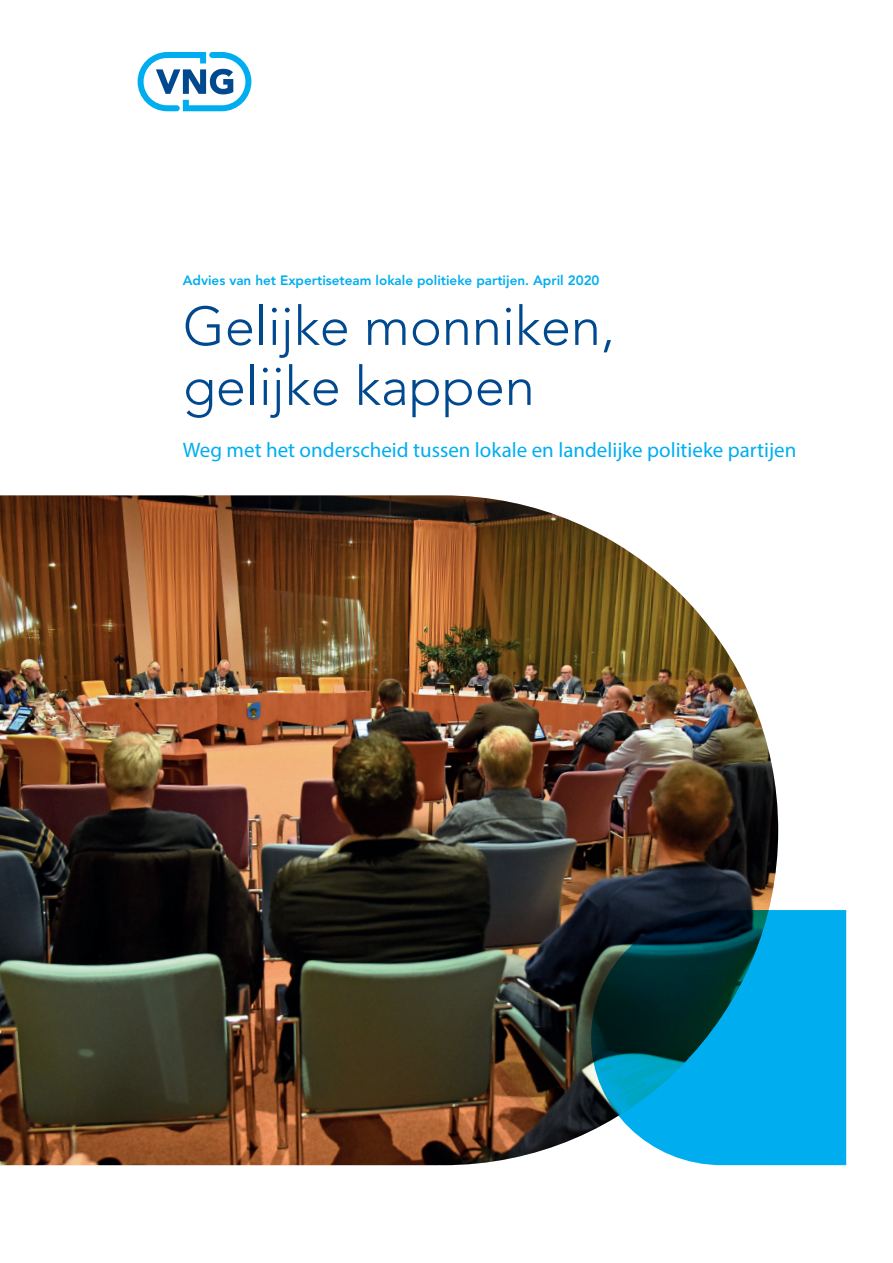
<style>
.page{position:relative;width:893px;height:1263px;background:#fff}
.page>*{position:absolute;margin:0;border:0;box-sizing:border-box;transform-origin:0 0}
.t1{font:300 54px/60px "Avenir LT Std";color:#01498e}
.t2{font:21px "Myriad Pro";color:#00aeef}
.t3{font:800 13.5px "Avenir LT Std";color:#00aeef}
</style>
<div class="page">
<svg style="left:138px;top:52px;width:113px;height:59px"></svg>
<img style="left:0;top:495px;width:778px;height:670px">
<svg style="left:591px;top:910px;width:255px;height:255px;background:#0c82a9"></svg>
<p class="t3" style="left:183px;top:272px;width:418px">Advies van het Expertiseteam lokale politieke partijen. April 2020</p>
<h1 class="t1" style="left:183px;top:296px;width:434px">Gelijke monniken, gelijke kappen</h1>
<p class="t2" style="left:183px;top:437px;width:615px">Weg met het onderscheid tussen lokale en landelijke politieke partijen</p>
</div>
